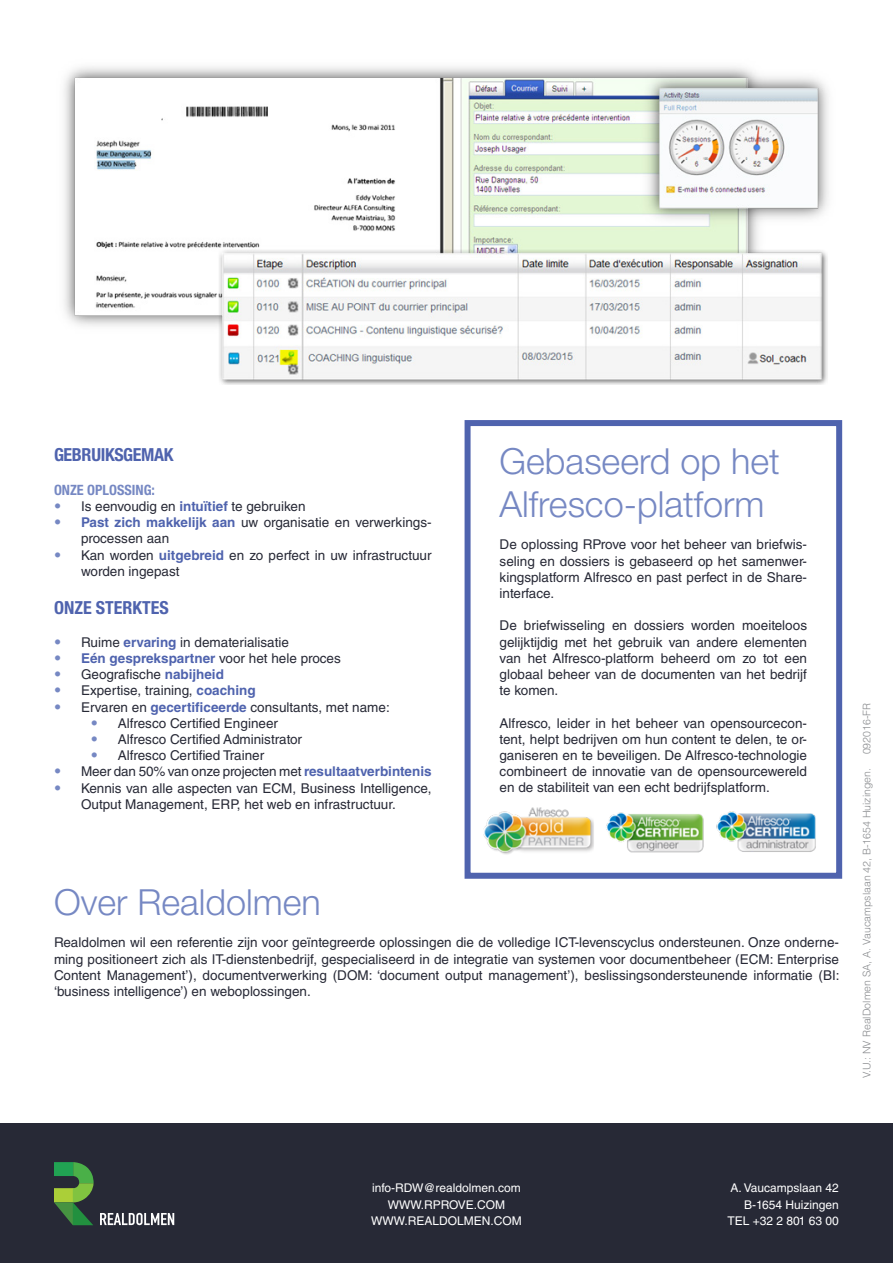
<style>
.page{position:relative;width:893px;height:1263px;background:#fff}
.page>*{position:absolute;margin:0;border:0;box-sizing:border-box;transform-origin:0 0}
.t1{font:300 36px/43.2px "Helvetica Neue LT Std";color:#7688c3}
.t2{font:700 condensed 18px "Helvetica Neue LT Std";letter-spacing:-.015em;color:#4f63ae}
.t3{font:700 condensed 14.25px "Helvetica Neue LT Std";color:#7688c3}
.t4{font:13.5px/16.2px "Helvetica LT Std";color:#272936;text-align:justify}
.t5{font:700 13.5px "Helvetica LT Std";color:#4f63ae}
.t6{font:12px "Helvetica LT Std";color:#fff}
.t7{font:300 10.5px "Helvetica LT Std";color:#8a8c8f}
.s1{font-family:"Helvetica Neue LT Std";font-weight:700;font-stretch:condensed;font-size:14.25px;color:#7688c3}
.s2{font-weight:700;color:#4f63ae}
.s3{font-family:"Helvetica Neue LT Std";font-stretch:condensed;font-size:14.25px;color:#7688c3}
.s4{font-weight:400;color:#272936}
</style>
<div class="page">
<div style="left:465px;top:420px;width:377px;height:459px;border:6px solid #4f63ae"></div>
<div style="left:0;top:1123px;width:893px;height:140px;background:#272936"></div>
<svg style="left:100px;top:1213px;width:74px;height:12px"></svg>
<svg style="left:54px;top:1162px;width:40px;height:63px"></svg>
<img style="left:483px;top:807px;width:333px;height:48px">
<img style="left:64px;top:66px;width:765px;height:318px">
<p class="t2" style="left:54px;top:444px;width:121px">GEBRUIKSGEMAK</p>
<p class="t3" style="left:54px;top:481px;width:103px">ONZE OPLOSSING:</p>
<p class="t4" style="left:54px;top:498px;width:253px"><span class="s1">•</span> Is eenvoudig en <span class="s2">intuïtief</span> te gebruiken</p>
<p class="t4" style="left:81px;top:514px;width:352px;text-indent:-27px"><span class="s1">•</span> <span class="s2">Past zich makkelijk aan</span> uw organisatie en verwerkings&shy;processen aan</p>
<p class="t4" style="left:81px;top:547px;width:352px;text-indent:-27px"><span class="s1">•</span> Kan worden <span class="s2">uitgebreid</span> en zo perfect in uw infrastructuur worden ingepast</p>
<p class="t2" style="left:54px;top:596px;width:116px">ONZE STERKTES</p>
<p class="t4" style="left:54px;top:634px;width:237px"><span class="s1">•</span> Ruime <span class="s2">ervaring</span> in dematerialisatie</p>
<p class="t5" style="left:54px;top:650px;width:288px"><span class="s3">•</span> Eén gesprekspartner <span class="s4">voor het hele proces</span></p>
<p class="t4" style="left:54px;top:666px;width:171px"><span class="s1">•</span> Geografische <span class="s2">nabijheid</span></p>
<p class="t4" style="left:54px;top:682px;width:203px"><span class="s1">•</span> Expertise, training, <span class="s2">coaching</span></p>
<p class="t4" style="left:54px;top:699px;width:337px"><span class="s1">•</span> Ervaren en <span class="s2">gecertificeerde</span> consultants, met name:</p>
<p class="t4" style="left:91px;top:715px;width:189px"><span class="s1">•</span> Alfresco Certified Engineer</p>
<p class="t4" style="left:91px;top:731px;width:213px"><span class="s1">•</span> Alfresco Certified Administrator</p>
<p class="t4" style="left:91px;top:747px;width:175px"><span class="s1">•</span> Alfresco Certified Trainer</p>
<p class="t4" style="left:54px;top:763px;width:379px"><span class="s1">•</span> Meer dan 50% van onze projecten met <span class="s2">resultaatverbintenis</span></p>
<p class="t4" style="left:81px;top:780px;width:352px;text-indent:-27px"><span class="s1">•</span> Kennis van alle aspecten van ECM, Business Intelligence,<br>Output Management, ERP, het web en infrastructuur.</p>
<p class="t1" style="left:500px;top:439px;width:282px">Gebaseerd op het<br>Alfresco-platform</p>
<p class="t4" style="left:500px;top:536px;width:309px">De oplossing RProve voor het beheer van briefwis&shy;seling en dossiers is gebaseerd op het samenwer&shy;kingsplatform Alfresco en past perfect in de Share&shy;interface.</p>
<p class="t4" style="left:500px;top:617px;width:309px">De briefwisseling en dossiers worden moeiteloos gelijktijdig met het gebruik van andere elementen van het Alfresco-platform beheerd om zo tot een globaal beheer van de documenten van het bedrijf te komen.</p>
<p class="t4" style="left:500px;top:715px;width:309px">Alfresco, leider in het beheer van opensourcecon&shy;tent, helpt bedrijven om hun content te delen, te or&shy;ganiseren en te beveiligen. De Alfresco-technologie combineert de innovatie van de opensourcewereld en de stabiliteit van een echt bedrijfsplatform.</p>
<p class="t1" style="left:54px;top:880px;width:268px">Over Realdolmen</p>
<p class="t4" style="left:54px;top:934px;width:787px">Realdolmen wil een referentie zijn voor geïntegreerde oplossingen die de volledige ICT-levenscyclus ondersteunen. Onze onderne&shy;ming positioneert zich als IT-dienstenbedrijf, gespecialiseerd in de integratie van systemen voor documentbeheer (ECM: Enterprise Content Management’), documentverwerking (DOM: ‘document output management’), beslissingsondersteunende informatie (BI: ‘business intelligence’) en weboplossingen.</p>
<p class="t7" style="left:860px;top:754px;width:53px;rotate:-90deg">092016-FR</p>
<p class="t7" style="left:860px;top:1078px;width:312px;rotate:-90deg">V.U.: NV RealDolmen SA, A. Vaucampslaan 42, B-1654 Huizingen.</p>
<p class="t6" style="left:372px;top:1181px;width:150px">info-RDW@realdolmen.com</p>
<p class="t6" style="left:388px;top:1198px;width:119px">WWW.RPROVE.COM</p>
<p class="t6" style="left:371px;top:1214px;width:152px">WWW.REALDOLMEN.COM</p>
<p class="t6" style="left:730px;top:1181px;width:110px">A. Vaucampslaan 42</p>
<p class="t6" style="left:744px;top:1198px;width:96px">B-1654 Huizingen</p>
<p class="t6" style="left:727px;top:1214px;width:113px">TEL +32 2 801 63 00</p>
</div>
